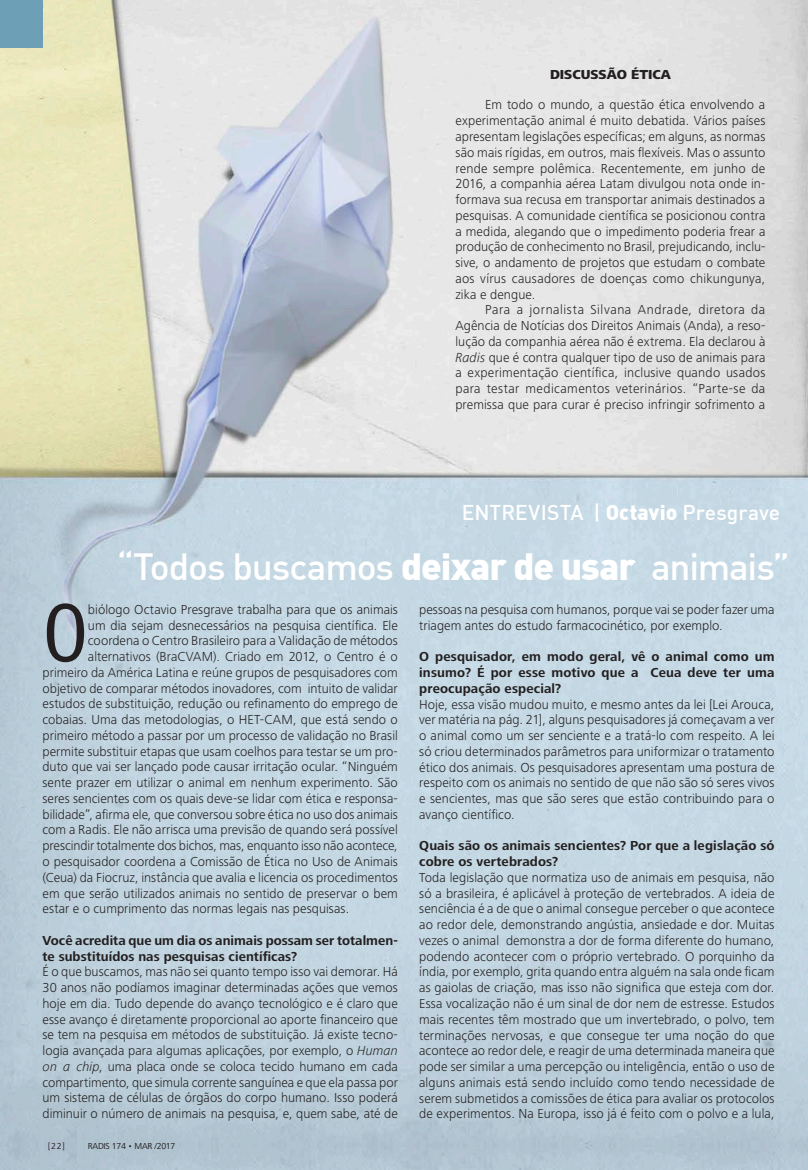
<style>
.page{position:relative;width:808px;height:1170px;background:#fff}
.page>*{position:absolute;margin:0;border:0;box-sizing:border-box;transform-origin:0 0}
.Corpo_-_Capitular_4{font:82.5px "Officina Serif Std";color:#231f20}
.Corpo_-_2_col{font:500 37.05px "DIN";letter-spacing:-.03em;color:#fff}
.Corpo_-_2_col-2{font:500 21px "DIN";letter-spacing:.005em;color:#fff}
.Corpo_-_2_col-3{font:300 13.5px/15.8px "Frutiger Next LT";letter-spacing:.005em;color:#231f20;text-align:justify}
.Corpo_-_Capitular_4-2{font:300 13.5px "Frutiger Next LT";color:#231f20}
.entrevista-pergunta{font:700 13.5px/15.8px "Frutiger Next LT";letter-spacing:.01em;color:#231f20}
.Entretítulo{font:800 13.5px "Frutiger Next LT";color:#231f20}
.t1{font:9px "Frutiger Next LT";letter-spacing:-.03em;color:#231f20}
.s1{font-style:italic}
.s2{font-weight:900}
</style>
<div class="page">
<img style="left:0;top:0;width:808px;height:1169px">
<div style="left:0;top:0;width:43px;height:47px;background:#6d9fb6"></div>
<p class="Entretítulo" style="left:550px;top:66px;width:122px">DISCUSSÃO ÉTICA</p>
<p class="Corpo_-_2_col-3" style="left:455px;top:97px;width:312px;text-indent:30px">Em todo o mundo, a questão ética envolvendo a experimentação animal é muito debatida. Vários países apresentam legislações específicas; em alguns, as normas são mais rígidas, em outros, mais flexíveis. Mas o assunto rende sempre polêmica. Recentemente, em junho de 2016, a companhia aérea Latam divulgou nota onde in&shy;formava sua recusa em transportar animais destinados a pesquisas. A comunidade científica se posicionou contra a medida, alegando que o impedimento poderia frear a produção de conhecimento no Brasil, prejudicando, inclu&shy;sive, o andamento de projetos que estudam o combate aos vírus causadores de doenças como chikungunya, zika e dengue.</p>
<p class="Corpo_-_2_col-3" style="left:455px;top:302px;width:312px;text-indent:30px">Para a jornalista Silvana Andrade, diretora da Agência de Notícias dos Direitos Animais (Anda), a reso&shy;lução da companhia aérea não é extrema. Ela declarou à <span class="s1">Radis</span> que é contra qualquer tipo de uso de animais para a experimentação científica, inclusive quando usados para testar medicamentos veterinários. “Parte-se da premissa que para curar é preciso infringir sofrimento a</p>
<p class="Corpo_-_2_col-2" style="left:462px;top:499px;width:320px">ENTREVISTA | <span class="s2">Octavio</span> Presgrave</p>
<p class="Corpo_-_2_col" style="left:117px;top:543px;width:675px">“Todos buscamos <span class="s2">deixar de usar</span> animais”</p>
<p class="Corpo_-_Capitular_4" style="left:43px;top:585px;width:47px">O</p>
<p class="Corpo_-_Capitular_4-2" style="left:88px;top:601px;width:311px">biólogo Octavio Presgrave trabalha para que os animais</p>
<p class="Corpo_-_Capitular_4-2" style="left:88px;top:617px;width:311px">um dia sejam desnecessários na pesquisa científica. Ele</p>
<p class="Corpo_-_Capitular_4-2" style="left:88px;top:633px;width:311px">coordena o Centro Brasileiro para a Validação de métodos</p>
<p class="Corpo_-_Capitular_4-2" style="left:88px;top:649px;width:311px">alternativos (BraCVAM). Criado em 2012, o Centro é o</p>
<p class="Corpo_-_Capitular_4-2" style="left:43px;top:665px;width:357px">primeiro da América Latina e reúne grupos de pesquisadores com</p>
<p class="Corpo_-_Capitular_4-2" style="left:43px;top:680px;width:357px">objetivo de comparar métodos inovadores, com intuito de validar</p>
<p class="Corpo_-_Capitular_4-2" style="left:43px;top:696px;width:357px">estudos de substituição, redução ou refinamento do emprego de</p>
<p class="Corpo_-_Capitular_4-2" style="left:43px;top:712px;width:357px">cobaias. Uma das metodologias, o HET-CAM, que está sendo o</p>
<p class="Corpo_-_Capitular_4-2" style="left:43px;top:728px;width:357px">primeiro método a passar por um processo de validação no Brasil</p>
<p class="Corpo_-_Capitular_4-2" style="left:43px;top:743px;width:357px">permite substituir etapas que usam coelhos para testar se um pro-</p>
<p class="Corpo_-_Capitular_4-2" style="left:43px;top:759px;width:357px">duto que vai ser lançado pode causar irritação ocular. “Ninguém</p>
<p class="Corpo_-_Capitular_4-2" style="left:43px;top:775px;width:357px">sente prazer em utilizar o animal em nenhum experimento. São</p>
<p class="Corpo_-_Capitular_4-2" style="left:43px;top:791px;width:357px">seres sencientes com os quais deve-se lidar com ética e responsa-</p>
<p class="Corpo_-_Capitular_4-2" style="left:43px;top:806px;width:357px">bilidade”, afirma ele, que conversou sobre ética no uso dos animais</p>
<p class="Corpo_-_Capitular_4-2" style="left:43px;top:822px;width:357px">com a Radis. Ele não arrisca uma previsão de quando será possível</p>
<p class="Corpo_-_Capitular_4-2" style="left:43px;top:838px;width:357px">prescindir totalmente dos bichos, mas, enquanto isso não acontece,</p>
<p class="Corpo_-_Capitular_4-2" style="left:43px;top:854px;width:357px">o pesquisador coordena a Comissão de Ética no Uso de Animais</p>
<p class="Corpo_-_Capitular_4-2" style="left:43px;top:869px;width:357px">(Ceua) da Fiocruz, instância que avalia e licencia os procedimentos</p>
<p class="Corpo_-_Capitular_4-2" style="left:43px;top:885px;width:357px">em que serão utilizados animais no sentido de preservar o bem</p>
<p class="Corpo_-_Capitular_4-2" style="left:43px;top:901px;width:308px">estar e o cumprimento das normas legais nas pesquisas.</p>
<p class="entrevista-pergunta" style="left:43px;top:932px;width:357px">Você acredita que um dia os animais possam ser totalmen&shy;te substituídos nas pesquisas científicas?</p>
<p class="Corpo_-_2_col-3" style="left:43px;top:963px;width:357px">É o que buscamos, mas não sei quanto tempo isso vai demorar. Há 30 anos não podíamos imaginar determinadas ações que vemos hoje em dia. Tudo depende do avanço tecnológico e é claro que esse avanço é diretamente proporcional ao aporte financeiro que se tem na pesquisa em métodos de substituição. Já existe tecno&shy;logia avançada para algumas aplicações, por exemplo, o <span class="s1">Human on a chip</span>, uma placa onde se coloca tecido humano em cada compartimento, que simula corrente sanguínea e que ela passa por um sistema de células de órgãos do corpo humano. Isso poderá diminuir o número de animais na pesquisa, e, quem sabe, até de</p>
<p class="t1" style="left:48px;top:1140px;width:19px">[22]</p>
<p class="t1" style="left:88px;top:1140px;width:89px">RADIS 174 • MAR /2017</p>
<p class="Corpo_-_2_col-3" style="left:419px;top:601px;width:357px">pessoas na pesquisa com humanos, porque vai se poder fazer uma triagem antes do estudo farmacocinético, por exemplo.</p>
<p class="entrevista-pergunta" style="left:419px;top:648px;width:357px;text-align:justify">O pesquisador, em modo geral, vê o animal como um insumo? É por esse motivo que a Ceua deve ter uma preocupação especial?</p>
<p class="Corpo_-_2_col-3" style="left:419px;top:696px;width:357px">Hoje, essa visão mudou muito, e mesmo antes da lei [Lei Arouca, ver matéria na pág. 21], alguns pesquisadores já começavam a ver o animal como um ser senciente e a tratá-lo com respeito. A lei só criou determinados parâmetros para uniformizar o tratamento ético dos animais. Os pesquisadores apresentam uma postura de respeito com os animais no sentido de que não são só seres vivos e sencientes, mas que são seres que estão contribuindo para o avanço científico.</p>
<p class="entrevista-pergunta" style="left:419px;top:837px;width:357px">Quais são os animais sencientes? Por que a legislação só cobre os vertebrados?</p>
<p class="Corpo_-_2_col-3" style="left:419px;top:869px;width:357px">Toda legislação que normatiza uso de animais em pesquisa, não só a brasileira, é aplicável à proteção de vertebrados. A ideia de senciência é a de que o animal consegue perceber o que acontece ao redor dele, demonstrando angústia, ansiedade e dor. Muitas vezes o animal demonstra a dor de forma diferente do humano, podendo acontecer com o próprio vertebrado. O porquinho da índia, por exemplo, grita quando entra alguém na sala onde ficam as gaiolas de criação, mas isso não significa que esteja com dor.<br>Essa vocalização não é um sinal de dor nem de estresse. Estudos mais recentes têm mostrado que um invertebrado, o polvo, tem terminações nervosas, e que consegue ter uma noção do que acontece ao redor dele, e reagir de uma determinada maneira que pode ser similar a uma percepção ou inteligência, então o uso de alguns animais está sendo incluído como tendo necessidade de serem submetidos a comissões de ética para avaliar os protocolos de experimentos. Na Europa, isso já é feito com o polvo e a lula,</p>
</div>
